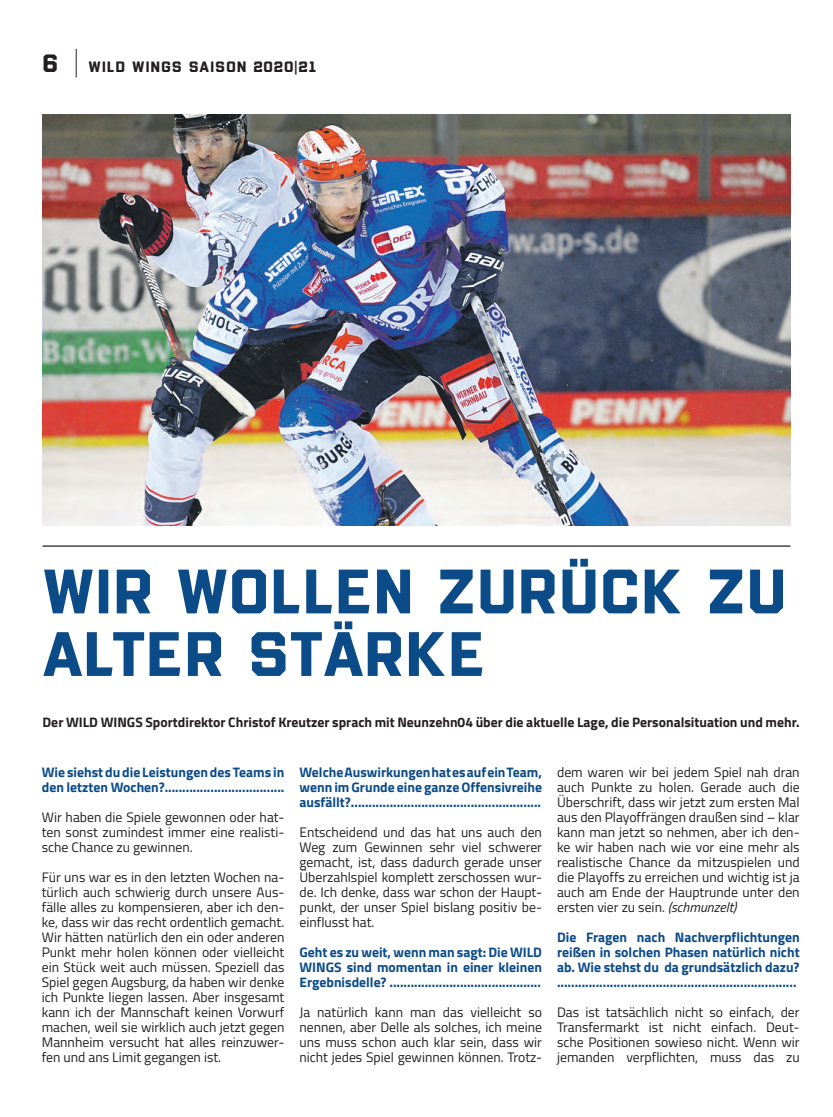
<style>
.page{position:relative;width:833px;height:1117px;background:#fff}
.page>*{position:absolute;margin:0;border:0;box-sizing:border-box;transform-origin:0 0}
.t1{font:700 62.5px/62.5px "Evanston Tavern 1893";color:#0b4b88}
.t2{font:700 15px "Evanston Tavern 1893";letter-spacing:.05em;color:#231f20}
.t3{font:13.75px/15px "Titillium Web";color:#231f20;text-align:justify}
.t4{font:700 13.75px/15px "Titillium Web";color:#0b4b88;text-align:justify}
.t5{font:700 13.75px "Titillium Web";color:#231f20}
.s1{font-size:25px}
.s2{font-weight:400}
.s3{font-style:italic}
</style>
<div class="page">
<svg style="left:76px;top:49px;width:1px;height:29px"></svg>
<hr style="left:43px;top:545px;width:747px;height:1px;background:#231f20">
<img style="left:43px;top:114px;width:747px;height:411px">
<p class="t2" style="left:43px;top:57px;width:275px"><span class="s1">6</span> WILD WINGS SAISON 2020<span class="s2">|</span>21</p>
<h1 class="t1" style="left:43px;top:560px;width:746px">WIR WOLLEN ZURÜCK ZU<br>ALTER STÄRKE</h1>
<p class="t5" style="left:43px;top:711px;width:758px">Der WILD WINGS Sportdirektor Christof Kreutzer sprach mit Neunzehn04 über die aktuelle Lage, die Personalsituation und mehr.</p>
<p class="t4" style="left:42px;top:763px;width:244px">Wie siehst du die Leistungen des Teams in den letzten Wochen?..................................</p>
<p class="t3" style="left:42px;top:808px;width:244px">Wir haben die Spiele gewonnen oder hat&shy;ten sonst zumindest immer eine realisti&shy;sche Chance zu gewinnen.</p>
<p class="t3" style="left:42px;top:868px;width:244px">Für uns war es in den letzten Wochen na&shy;türlich auch schwierig durch unsere Aus&shy;fälle alles zu kompensieren, aber ich den&shy;ke, dass wir das recht ordentlich gemacht.<br>Wir hätten natürlich den ein oder anderen Punkt mehr holen können oder vielleicht ein Stück weit auch müssen. Speziell das Spiel gegen Augsburg, da haben wir denke ich Punkte liegen lassen. Aber insgesamt kann ich der Mannschaft keinen Vorwurf machen, weil sie wirklich auch jetzt gegen Mannheim versucht hat alles reinzuwer&shy;fen und ans Limit gegangen ist.</p>
<p class="t4" style="left:299px;top:763px;width:244px">Welche Auswirkungen hat es auf ein Team, wenn im Grunde eine ganze Offensivreihe ausfällt?......................................................</p>
<p class="t3" style="left:299px;top:823px;width:244px">Entscheidend und das hat uns auch den Weg zum Gewinnen sehr viel schwerer gemacht, ist, dass dadurch gerade unser Überzahlspiel komplett zerschossen wur&shy;de. Ich denke, dass war schon der Haupt&shy;punkt, der unser Spiel bislang positiv be&shy;einflusst hat.</p>
<p class="t4" style="left:299px;top:943px;width:244px">Geht es zu weit, wenn man sagt: Die WILD WINGS sind momentan in einer kleinen Ergebnisdelle? ...........................................</p>
<p class="t3" style="left:299px;top:1003px;width:244px">Ja natürlich kann man das vielleicht so nennen, aber Delle als solches, ich meine uns muss schon auch klar sein, dass wir nicht jedes Spiel gewinnen können. Trotz-</p>
<p class="t3" style="left:557px;top:763px;width:244px">dem waren wir bei jedem Spiel nah dran auch Punkte zu holen. Gerade auch die Überschrift, dass wir jetzt zum ersten Mal aus den Playoffrängen draußen sind – klar kann man jetzt so nehmen, aber ich den&shy;ke wir haben nach wie vor eine mehr als realistische Chance da mitzuspielen und die Playoffs zu erreichen und wichtig ist ja auch am Ende der Hauptrunde unter den ersten vier zu sein. <span class="s3">(schmunzelt)</span></p>
<p class="t4" style="left:557px;top:928px;width:244px">Die Fragen nach Nachverpflichtungen reißen in solchen Phasen natürlich nicht ab. Wie stehst du da grundsätzlich dazu? ....................................................................</p>
<p class="t3" style="left:557px;top:1003px;width:244px">Das ist tatsächlich nicht so einfach, der Transfermarkt ist nicht einfach. Deut&shy;sche Positionen sowieso nicht. Wenn wir jemanden verpflichten, muss das zu</p>
</div>
